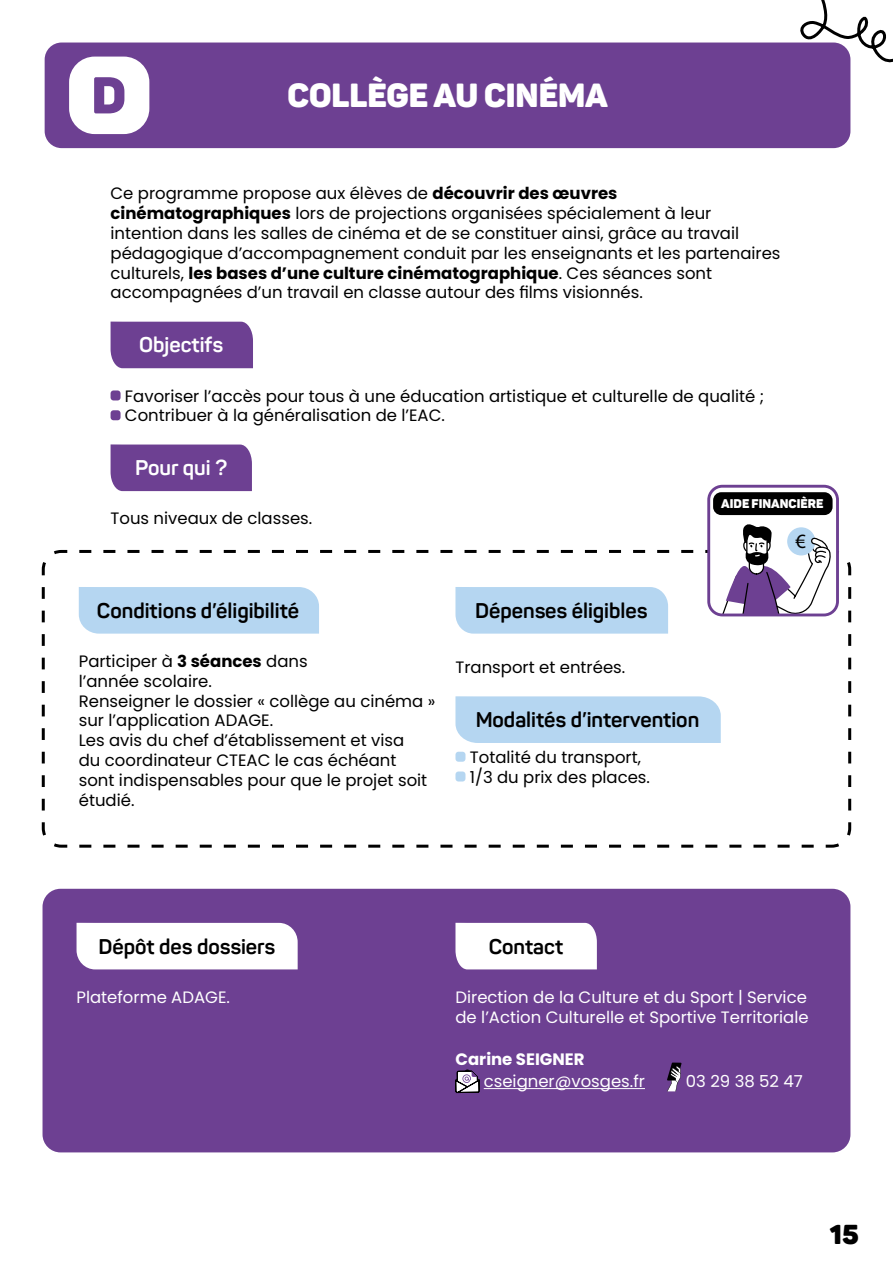
<style>
.page{position:relative;width:893px;height:1263px;background:#fff}
.page>*{position:absolute;margin:0;border:0;box-sizing:border-box;transform-origin:0 0}
.t1{font:51px "Panton Black Caps";color:#6d4092}
.t2{font:33px "Panton Black Caps";color:#fff}
.t3{font:900 27px "Panton";color:#000}
.t4{font:700 21px "Panton";color:#000}
.t5{font:700 21px "Panton";color:#fff}
.t6{font:20.4px "Myriad Pro";color:#000}
.t7{font:16.5px/19.8px "Poppins";color:#000}
.t8{font:16.5px/19.8px "Poppins";color:#fff}
.t9{font:700 16.5px "Poppins";color:#fff}
.t10{font:12.45px "Panton Black Caps";color:#fff}
.s1{font-weight:700}
</style>
<div class="page">
<svg style="left:798px;top:0;width:95px;height:65px"></svg>
<div style="left:111px;top:322px;width:142px;height:46px;background:#6d4092"></div>
<div style="left:111px;top:390px;width:10px;height:10px;background:#6d4092;border-radius:3px"></div>
<div style="left:111px;top:410px;width:10px;height:10px;background:#6d4092;border-radius:3px"></div>
<div style="left:111px;top:444px;width:141px;height:47px;background:#6d4092"></div>
<div style="left:45px;top:43px;width:805px;height:105px;background:#6d4092;border-radius:17px"></div>
<div style="left:69px;top:57px;width:80px;height:77px;background:#fff;border-radius:26px"></div>
<svg style="left:41px;top:549px;width:811px;height:299px"></svg>
<div style="left:43px;top:889px;width:807px;height:263px;background:#6d4092;border-radius:18px"></div>
<div style="left:77px;top:923px;width:221px;height:46px;background:#fff"></div>
<hr style="left:484px;top:1088px;width:161px;height:1px;background:#fff">
<div style="left:455px;top:923px;width:142px;height:46px;background:#fff"></div>
<svg style="left:455px;top:1069px;width:24px;height:25px"></svg>
<svg style="left:667px;top:1062px;width:15px;height:29px"></svg>
<div style="left:709px;top:486px;width:128px;height:129px;background:#fff;border-radius:14px"></div>
<svg style="left:73px;top:524px;width:758px;height:110px"></svg>
<div style="left:707px;top:485px;width:132px;height:131px;border:3px solid #6d4092;border-radius:14px"></div>
<div style="left:713px;top:492px;width:120px;height:23px;background:#000;border-radius:8px"></div>
<h1 class="t1" style="left:92px;top:63px;width:36px">D</h1>
<h2 class="t2" style="left:288px;top:74px;width:322px">COLLÈGE AU CINÉMA</h2>
<p class="t7" style="left:111px;top:184px;width:671px">Ce programme propose aux élèves de <span class="s1">découvrir des œuvres cinématographiques</span> lors de projections organisées spécialement à leur intention dans les salles de cinéma et de se constituer ainsi, grâce au travail pédagogique d’accompagnement conduit par les enseignants et les partenaires culturels, <span class="s1">les bases d’une culture cinématographique</span>. Ces séances sont accompagnées d’un travail en classe autour des films visionnés.</p>
<p class="t5" style="left:139px;top:332px;width:85px">Objectifs</p>
<p class="t7" style="left:125px;top:386px;width:641px">Favoriser l’accès pour tous à une éducation artistique et culturelle de qualité ;<br>Contribuer à la généralisation de l’EAC.</p>
<p class="t5" style="left:135px;top:455px;width:94px">Pour qui ?</p>
<p class="t7" style="left:111px;top:509px;width:203px">Tous niveaux de classes.</p>
<p class="t10" style="left:721px;top:496px;width:104px">AIDE FINANCIÈRE</p>
<p class="t4" style="left:97px;top:597px;width:204px">Conditions d’éligibilité</p>
<p class="t7" style="left:79px;top:651px;width:358px">Participer à <span class="s1">3 séances</span> dans<br>l’année scolaire.<br>Renseigner le dossier « collège au cinéma » sur l’application ADAGE.<br>Les avis du chef d’établissement et visa<br>du coordinateur CTEAC le cas échéant sont indispensables pour que le projet soit étudié.</p>
<p class="t4" style="left:475px;top:597px;width:174px">Dépenses éligibles</p>
<p class="t7" style="left:455px;top:658px;width:171px">Transport et entrées.</p>
<p class="t4" style="left:476px;top:707px;width:225px">Modalités d’intervention</p>
<p class="t7" style="left:470px;top:747px;width:182px">Totalité du transport,<br>1/3 du prix des places.</p>
<p class="t6" style="left:795px;top:529px;width:12px">€</p>
<p class="t4" style="left:99px;top:933px;width:178px">Dépôt des dossiers</p>
<p class="t8" style="left:77px;top:987px;width:155px">Plateforme ADAGE.</p>
<p class="t4" style="left:489px;top:933px;width:76px">Contact</p>
<p class="t8" style="left:455px;top:987px;width:355px">Direction de la Culture et du Sport | Service de l’Action Culturelle et Sportive Territoriale</p>
<p class="t9" style="left:455px;top:1049px;width:131px">Carine SEIGNER</p>
<p class="t8" style="left:484px;top:1072px;width:163px">cseigner@vosges.fr</p>
<p class="t8" style="left:686px;top:1072px;width:118px">03 29 38 52 47</p>
<h3 class="t3" style="left:830px;top:1217px;width:30px">15</h3>
</div>
